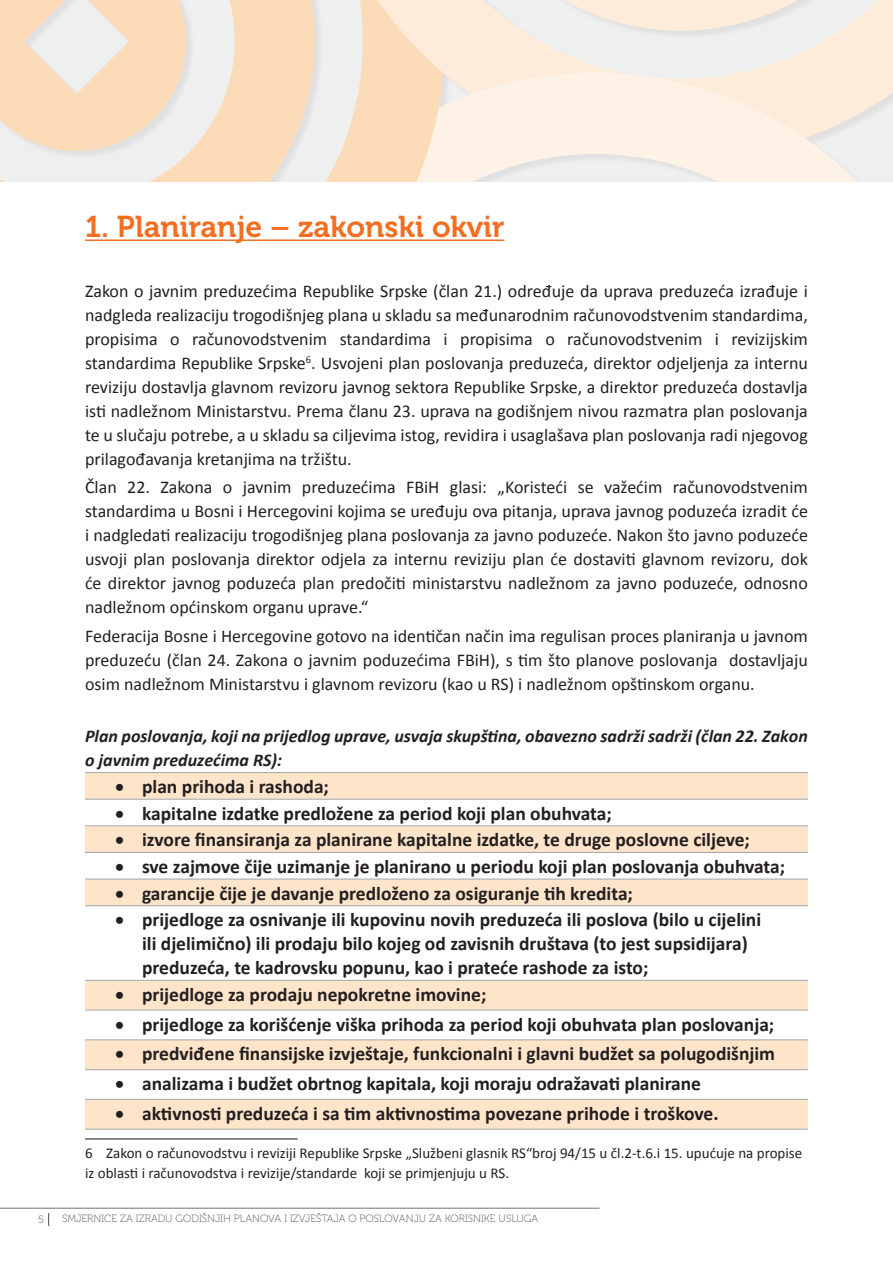
<style>
.page{position:relative;width:893px;height:1263px;background:#fff}
.page>*{position:absolute;margin:0;border:0;box-sizing:border-box;transform-origin:0 0}
.t1{font:30px "Museo 700";color:#f36e21}
.t2{font:700 19.5px/24px "Calibri";color:#231f20}
.t3{font:18px/24px "Calibri";color:#231f20;text-align:justify}
.t4{font:italic 700 18px/24px "Calibri";color:#231f20}
.t5{font:15px/19.5px "Calibri";color:#231f20}
.t6{font:10.5px "Museo 100";color:#4b4c4d}
</style>
<div class="page">
<svg style="left:0;top:0;width:893px;height:181px;background:#f7e8d8"></svg>
<hr style="left:0;top:1208px;width:600px;height:1px;background:#76787b">
<svg style="left:48px;top:1213px;width:1px;height:13px"></svg>
<hr style="left:85px;top:239px;width:419px;height:2px;background:#f36e21">
<div style="left:85px;top:773px;width:723px;height:356px;background:#fee5ca"></div>
<div style="left:85px;top:799px;width:723px;height:27px;background:#fff"></div>
<div style="left:85px;top:852px;width:723px;height:27px;background:#fff"></div>
<div style="left:85px;top:906px;width:723px;height:74px;background:#fff"></div>
<div style="left:85px;top:1010px;width:723px;height:30px;background:#fff"></div>
<div style="left:85px;top:1070px;width:723px;height:29px;background:#fff"></div>
<hr style="left:85px;top:772px;width:723px;height:1px;background:#a8a9ad">
<hr style="left:85px;top:799px;width:723px;height:1px;background:#a8a9ad">
<hr style="left:85px;top:825px;width:723px;height:1px;background:#a8a9ad">
<hr style="left:85px;top:852px;width:723px;height:1px;background:#a8a9ad">
<hr style="left:85px;top:878px;width:723px;height:2px;background:#a8a9ad">
<hr style="left:85px;top:905px;width:723px;height:1px;background:#a8a9ad">
<hr style="left:85px;top:980px;width:723px;height:1px;background:#a8a9ad">
<hr style="left:85px;top:1009px;width:723px;height:2px;background:#a8a9ad">
<hr style="left:85px;top:1039px;width:723px;height:1px;background:#a8a9ad">
<hr style="left:85px;top:1069px;width:723px;height:1px;background:#a8a9ad">
<hr style="left:85px;top:1099px;width:723px;height:1px;background:#a8a9ad">
<hr style="left:85px;top:1129px;width:723px;height:1px;background:#a8a9ad">
<hr style="left:85px;top:1138px;width:213px;height:1px;background:#231f20">
<h1 class="t1" style="left:85px;top:210px;width:421px">1. Planiranje – zakonski okvir</h1>
<p class="t3" style="left:85px;top:279px;width:724px">Zakon o javnim preduzećima Republike Srpske (član 21.) određuje da uprava preduzeća izrađuje i nadgleda realizaciju trogodišnjeg plana u skladu sa međunarodnim računovodstvenim standardima, propisima o računovodstvenim standardima i propisima o računovodstvenim i revizijskim standardima Republike Srpske<sup>6</sup>. Usvojeni plan poslovanja preduzeća, direktor odjeljenja za internu reviziju dostavlja glavnom revizoru javnog sektora Republike Srpske, a direktor preduzeća dostavlja isti nadležnom Ministarstvu. Prema članu 23. uprava na godišnjem nivou razmatra plan poslovanja te u slučaju potrebe, a u skladu sa ciljevima istog, revidira i usaglašava plan poslovanja radi njegovog prilagođavanja kretanjima na tržištu.</p>
<p class="t3" style="left:85px;top:476px;width:724px">Član 22. Zakona o javnim preduzećima FBiH glasi: „Koristeći se važećim računovodstvenim standardima u Bosni i Hercegovini kojima se uređuju ova pitanja, uprava javnog poduzeća izradit će i nadgledati realizaciju trogodišnjeg plana poslovanja za javno poduzeće. Nakon što javno poduzeće usvoji plan poslovanja direktor odjela za internu reviziju plan će dostaviti glavnom revizoru, dok će direktor javnog poduzeća plan predočiti ministarstvu nadležnom za javno poduzeće, odnosno nadležnom općinskom organu uprave.“</p>
<p class="t3" style="left:85px;top:624px;width:724px">Federacija Bosne i Hercegovine gotovo na identičan način ima regulisan proces planiranja u javnom preduzeću (član 24. Zakona o javnim poduzećima FBiH), s tim što planove poslovanja dostavljaju osim nadležnom Ministarstvu i glavnom revizoru (kao u RS) i nadležnom opštinskom organu.</p>
<p class="t4" style="left:85px;top:724px;width:724px">Plan poslovanja, koji na prijedlog uprave, usvaja skupština, obavezno sadrži sadrži (član 22. Zakon o javnim preduzećima RS):</p>
<p class="t2" style="left:115px;top:775px;width:215px">• plan prihoda i rashoda;</p>
<p class="t2" style="left:115px;top:801px;width:498px">• kapitalne izdatke predložene za period koji plan obuhvata;</p>
<p class="t2" style="left:115px;top:828px;width:636px">• izvore finansiranja za planirane kapitalne izdatke, te druge poslovne ciljeve;</p>
<p class="t2" style="left:115px;top:854px;width:672px">• sve zajmove čije uzimanje je planirano u periodu koji plan poslovanja obuhvata;</p>
<p class="t2" style="left:115px;top:881px;width:519px">• garancije čije je davanje predloženo za osiguranje tih kredita;</p>
<p class="t2" style="left:142px;top:908px;width:621px;text-indent:-27px">• prijedloge za osnivanje ili kupovinu novih preduzeća ili poslova (bilo u cijelini ili djelimično) ili prodaju bilo kojeg od zavisnih društava (to jest supsidijara) preduzeća, te kadrovsku popunu, kao i prateće rashode za isto;</p>
<p class="t2" style="left:115px;top:982px;width:373px">• prijedloge za prodaju nepokretne imovine;</p>
<p class="t2" style="left:115px;top:1012px;width:661px">• prijedloge za korišćenje viška prihoda za period koji obuhvata plan poslovanja;</p>
<p class="t2" style="left:115px;top:1042px;width:662px">• predviđene finansijske izvještaje, funkcionalni i glavni budžet sa polugodišnjim</p>
<p class="t2" style="left:115px;top:1072px;width:587px">• analizama i budžet obrtnog kapitala, koji moraju odražavati planirane</p>
<p class="t2" style="left:115px;top:1101px;width:605px">• aktivnosti preduzeća i sa tim aktivnostima povezane prihode i troškove.</p>
<p class="t5" style="left:85px;top:1144px;width:719px">6 Zakon o računovodstvu i reviziji Republike Srpske „Službeni glasnik RS“broj 94/15 u čl.2-t.6.i 15. upućuje na propise iz oblasti i računovodstva i revizije/standarde koji se primjenjuju u RS.</p>
<p class="t6" style="left:38px;top:1213px;width:7px">5</p>
<p class="t6" style="left:62px;top:1213px;width:477px">SMJERNICE ZA IZRADU GODIŠNJIH PLANOVA I IZVJEŠTAJA O POSLOVANJU ZA KORISNIKE USLUGA</p>
</div>
